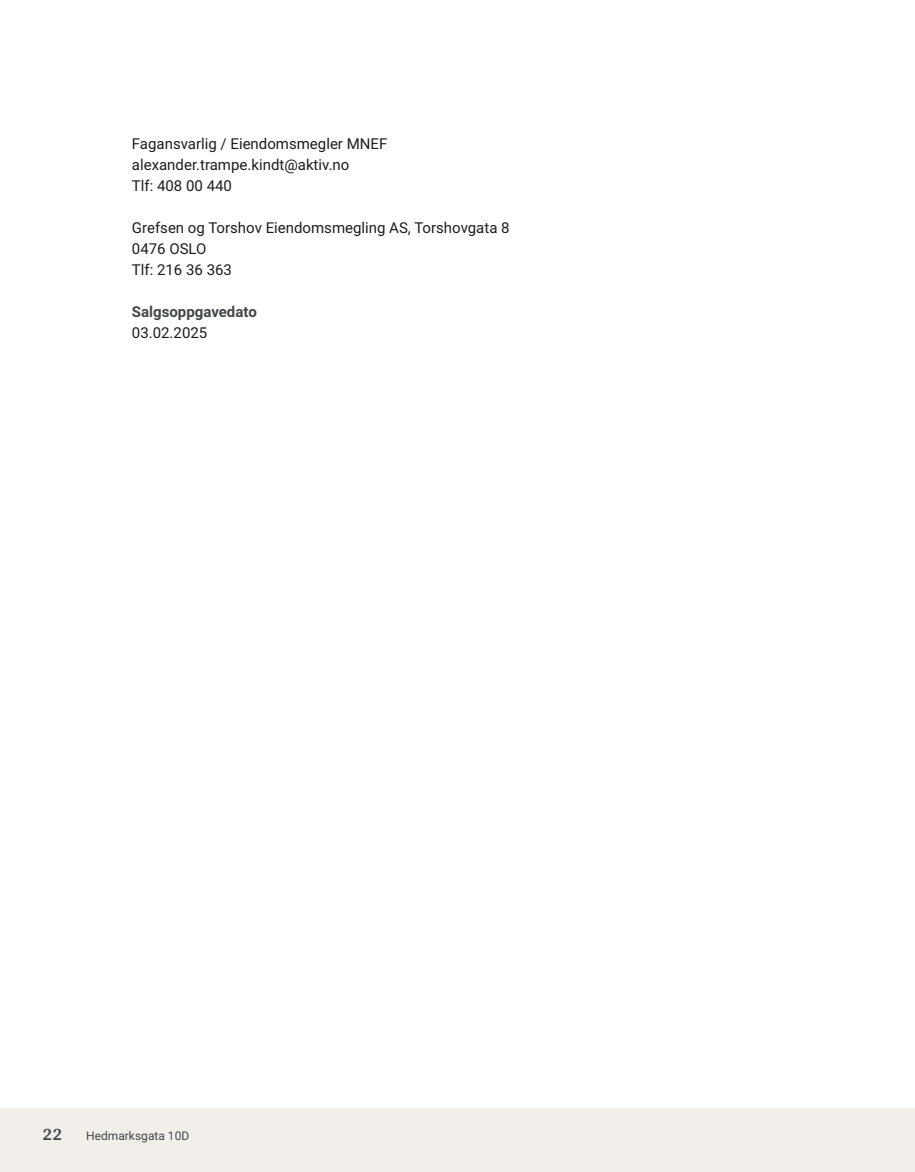
<style>
.page{position:relative;width:915px;height:1172px;background:#fff}
.page>*{position:absolute;margin:0;border:0;box-sizing:border-box;transform-origin:0 0}
.t1{font:700 18px "Arya";color:#414749}
.t2{font:15px/21px "Roboto Vitec";color:#1d1d1b}
.t3{font:700 15px "Roboto Vitec";color:#414749}
.t4{font:12px "Roboto Vitec";color:#414749}
</style>
<div class="page">
<div style="left:0;top:1108px;width:914px;height:64px;background:#f2eeea"></div>
<p class="t2" style="left:132px;top:132px;width:257px">Fagansvarlig / Eiendomsmegler MNEF alexander.trampe.kindt@aktiv.no<br>Tlf: 408 00 440</p>
<p class="t2" style="left:132px;top:216px;width:379px">Grefsen og Torshov Eiendomsmegling AS, Torshovgata 8<br>0476 OSLO<br>Tlf: 216 36 363</p>
<p class="t3" style="left:132px;top:301px;width:126px">Salgsoppgavedato</p>
<p class="t2" style="left:132px;top:321px;width:77px">03.02.2025</p>
<p class="t1" style="left:43px;top:1123px;width:21px">22</p>
<p class="t4" style="left:86px;top:1127px;width:105px">Hedmarksgata 10D</p>
</div>
